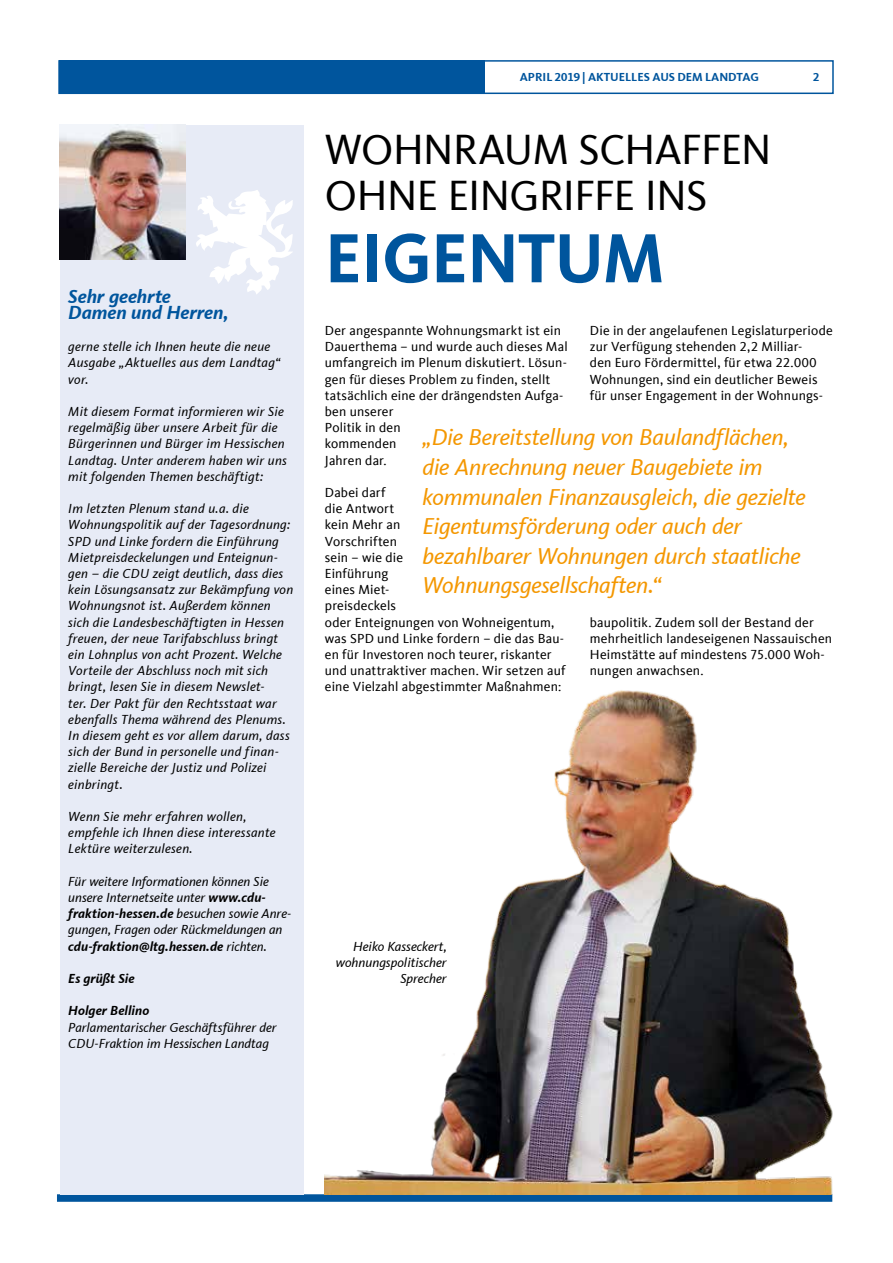
<style>
.page{position:relative;width:893px;height:1263px;background:#fff}
.page>*{position:absolute;margin:0;border:0;box-sizing:border-box;transform-origin:0 0}
.t1{font:700 72px "CDU Kievit Tab";letter-spacing:-.015em;color:#00559d}
.t2{font:43.5px/46.5px "CDU Kievit Tab";letter-spacing:-.015em;color:#000}
.t3{font:italic 23.55px/29.5px "CDU Kievit Tab";letter-spacing:-.015em;color:#f49700}
.t4{font:italic 700 19.5px/16.2px "CDU Kievit Tab";letter-spacing:-.005em;color:#00559d}
.t5{font:italic 13.5px/16.2px "CDU Kievit Tab";letter-spacing:.015em;color:#000}
.t6{font:13.5px/16.2px "CDU Kievit Tab";letter-spacing:.01em;color:#000}
.t7{font:italic 700 13.5px "CDU Kievit Tab";letter-spacing:.005em;color:#000}
.t8{font:700 12px "CDU Kievit Tab";color:#00559d}
.s1{font-weight:700}
</style>
<div class="page">
<div style="left:57px;top:1194px;width:775px;height:8px;background:#00559d"></div>
<div style="left:60px;top:125px;width:244px;height:1069px;background:#e7ebf6"></div>
<img style="left:60px;top:125px;width:126px;height:135px">
<svg style="left:196px;top:190px;width:97px;height:104px"></svg>
<img style="left:325px;top:690px;width:508px;height:504px">
<div style="left:58px;top:60px;width:776px;height:34px;border:2px solid #00559d"></div>
<div style="left:59px;top:61px;width:425px;height:32px;background:#00559d"></div>
<h3 class="t4" style="left:68px;top:288px;width:162px">Sehr geehrte<br>Damen und Herren,</h3>
<p class="t5" style="left:68px;top:339px;width:213px">gerne stelle ich Ihnen heute die neue<br>Ausgabe „Aktuelles aus dem Landtag“ vor.</p>
<p class="t5" style="left:68px;top:403px;width:220px">Mit diesem Format informieren wir Sie regelmäßig über unsere Arbeit für die Bürgerinnen und Bürger im Hessischen Landtag. Unter anderem haben wir uns mit folgenden Themen beschäftigt:</p>
<p class="t5" style="left:68px;top:501px;width:226px">Im letzten Plenum stand u.a. die Wohnungspolitik auf der Tagesordnung:<br>SPD und Linke fordern die Einführung Mietpreisdeckelungen und Enteignun&shy;gen – die CDU zeigt deutlich, dass dies kein Lösungsansatz zur Bekämpfung von Wohnungsnot ist. Außerdem können sich die Landesbeschäftigten in Hessen freuen, der neue Tarifabschluss bringt ein Lohnplus von acht Prozent. Welche Vorteile der Abschluss noch mit sich bringt, lesen Sie in diesem Newslet-<br>ter. Der Pakt für den Rechtsstaat war ebenfalls Thema während des Plenums.<br>In diesem geht es vor allem darum, dass sich der Bund in personelle und finan&shy;zielle Bereiche der Justiz und Polizei einbringt.</p>
<p class="t5" style="left:68px;top:808px;width:209px">Wenn Sie mehr erfahren wollen, empfehle ich Ihnen diese interessante<br>Lektüre weiterzulesen.</p>
<p class="t5" style="left:68px;top:873px;width:224px">Für weitere Informationen können Sie unsere Internetseite unter <span class="s1">www.cdu&shy;fraktion-hessen.de</span> besuchen sowie Anre&shy;gungen, Fragen oder Rückmeldungen an <span class="s1">cdu-fraktion@ltg.hessen.de</span> richten.</p>
<p class="t7" style="left:68px;top:970px;width:68px">Es grüßt Sie</p>
<p class="t7" style="left:68px;top:1003px;width:82px">Holger Bellino</p>
<p class="t5" style="left:68px;top:1019px;width:210px">Parlamentarischer Geschäftsführer der<br>CDU-Fraktion im Hessischen Landtag</p>
<p class="t8" style="left:520px;top:70px;width:241px">APRIL 2019 | AKTUELLES AUS DEM LANDTAG</p>
<p class="t8" style="left:813px;top:70px;width:8px">2</p>
<h2 class="t2" style="left:325px;top:126px;width:448px">WOHNRAUM SCHAFFEN<br>OHNE EINGRIFFE INS</h2>
<h1 class="t1" style="left:325px;top:216px;width:341px">EIGENTUM</h1>
<p class="t6" style="left:590px;top:322px;width:244px">Die in der angelaufenen Legislaturperiode zur Verfügung stehenden 2,2 Milliar-<br>den Euro Fördermittel, für etwa 22.000<br>Wohnungen, sind ein deutlicher Beweis für unser Engagement in der Wohnungs-</p>
<p class="t6" style="left:325px;top:322px;width:244px">Der angespannte Wohnungsmarkt ist ein<br>Dauerthema – und wurde auch dieses Mal umfangreich im Plenum diskutiert. Lösun&shy;gen für dieses Problem zu finden, stellt tatsächlich eine der drängendsten Aufga&shy;ben unserer<br>Politik in den<br>kommenden<br>Jahren dar.</p>
<p class="t6" style="left:325px;top:484px;width:242px">Dabei darf<br>die Antwort<br>kein Mehr an<br>Vorschriften<br>sein – wie die<br>Einführung<br>eines Miet-<br>preisdeckels<br>oder Enteignungen von Wohneigentum, was SPD und Linke fordern – die das Bau&shy;en für Investoren noch teurer, riskanter und unattraktiver machen. Wir setzen auf eine Vielzahl abgestimmter Maßnahmen:</p>
<h3 class="t3" style="left:422px;top:423px;width:385px">„Die Bereitstellung von Baulandflächen, die Anrechnung neuer Baugebiete im kommunalen Finanzausgleich, die gezielte Eigentumsförderung oder auch der bezahlbarer Wohnungen durch staatliche Wohnungsgesellschaften.“</h3>
<p class="t6" style="left:590px;top:614px;width:244px">baupolitik. Zudem soll der Bestand der mehrheitlich landeseigenen Nassauischen Heimstätte auf mindestens 75.000 Woh&shy;nungen anwachsen.</p>
<p class="t5" style="left:336px;top:938px;width:112px;text-align:right">Heiko Kasseckert, wohnungspolitischer<br>Sprecher</p>
</div>
